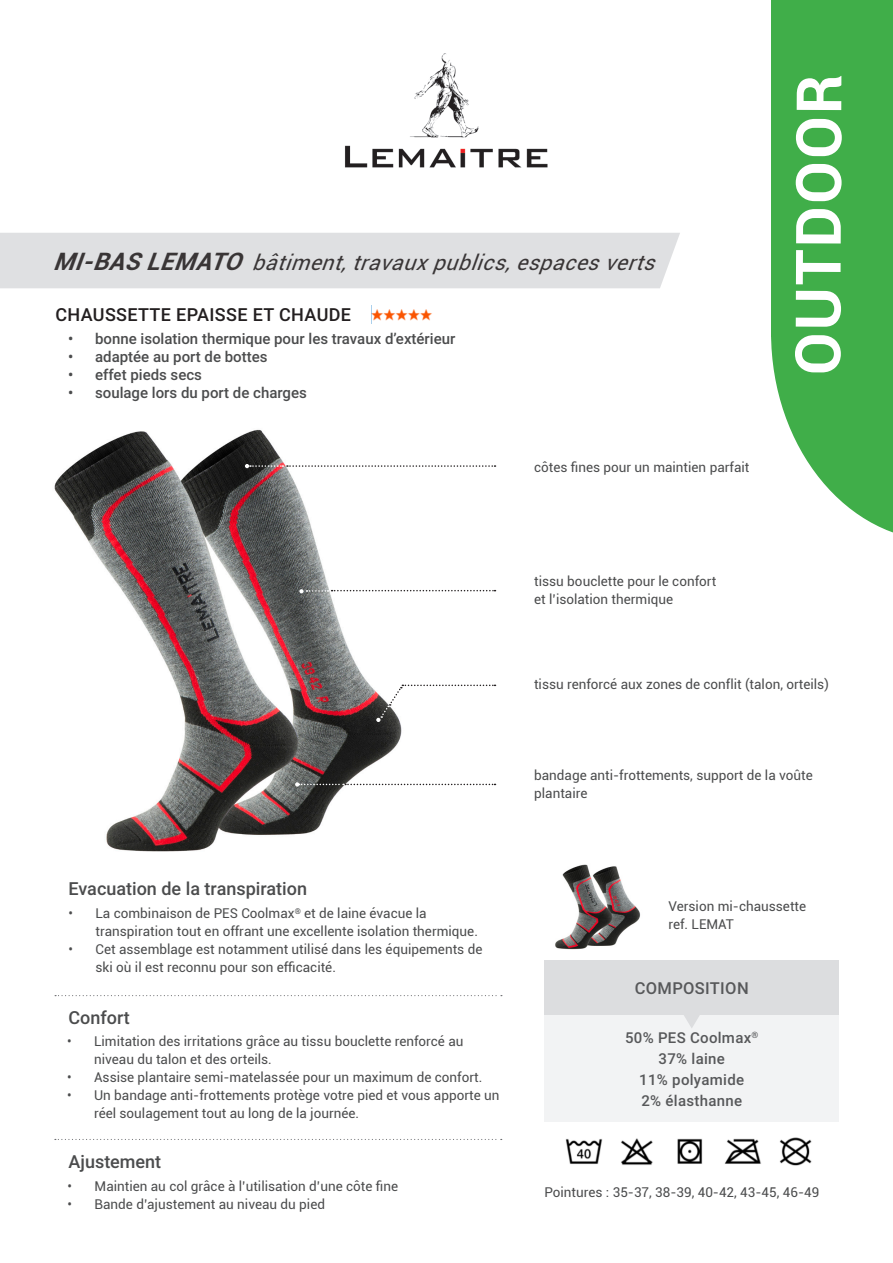
<style>
.page{position:relative;width:893px;height:1263px;background:#fff}
.page>*{position:absolute;margin:0;border:0;box-sizing:border-box;transform-origin:0 0}
.t1{font:italic 21px "Roboto";color:#231f20}
.t2{font:500 18px "Roboto";color:#4b4c4d}
.Texte_FR{font:500 18px "Roboto";letter-spacing:.02em;color:#231f20}
.Texte_FR-2{font:500 16.5px "Roboto";letter-spacing:.02em;color:#57585a}
.t3{font:500 15px "Roboto";color:#4b4c4d}
.Texte_FR-3{font:500 15px/21px "Roboto";letter-spacing:.02em;color:#57585a;text-align:center}
.t4{font:13.5px/18px "Roboto";color:#4b4c4d}
.s1{font-weight:700;font-size:24px}
</style>
<div class="page">
<img style="left:54px;top:429px;width:374px;height:423px">
<svg style="left:771px;top:337px;width:122px;height:196px"></svg>
<div style="left:771px;top:0;width:122px;height:337px;background:#40ae49"></div>
<img style="left:345px;top:53px;width:203px;height:115px">
<img style="left:372px;top:309px;width:60px;height:12px">
<div style="left:544px;top:960px;width:295px;height:56px;background:#dcdddf"></div>
<div style="left:544px;top:1016px;width:295px;height:106px;background:#f2f3f4"></div>
<svg style="left:676px;top:1015px;width:31px;height:13px"></svg>
<svg style="left:55px;top:995px;width:447px;height:1px"></svg>
<svg style="left:55px;top:1139px;width:447px;height:1px"></svg>
<img style="left:565px;top:1137px;width:247px;height:29px">
<svg style="left:795px;top:76px;width:47px;height:296px"></svg>
<div style="left:0;top:233px;width:680px;height:55px;background:#dfe0e2"></div>
<svg style="left:245px;top:464px;width:250px;height:4px"></svg>
<svg style="left:299px;top:589px;width:196px;height:4px"></svg>
<svg style="left:295px;top:782px;width:200px;height:4px"></svg>
<svg style="left:376px;top:685px;width:119px;height:37px"></svg>
<img style="left:555px;top:864px;width:85px;height:85px">
<h1 class="t1" style="left:53px;top:247px;width:613px"><span class="s1">MI-BASLEMATO</span>bâtiment,travauxpublics,espacesverts</h1>
<p class="Texte_FR" style="left:55px;top:302px;width:297px">CHAUSSETTE EPAISSE ET CHAUDE</p>
<p class="t3" style="left:68px;top:328px;width:389px">• bonne isolation thermique pour les travaux d’extérieur</p>
<p class="t3" style="left:68px;top:346px;width:201px">• adaptée au port de bottes</p>
<p class="t3" style="left:68px;top:364px;width:135px">• effet pieds secs</p>
<p class="t3" style="left:68px;top:382px;width:240px">• soulage lors du port de charges</p>
<p class="t4" style="left:534px;top:458px;width:217px">côtes fines pour un maintien parfait</p>
<p class="t2" style="left:69px;top:875px;width:240px">Evacuation de la transpiration</p>
<p class="t4" style="left:96px;top:904px;width:384px;text-indent:-27px">• La combinaison de PES Coolmax<sup>®</sup> et de laine évacue la transpiration tout en offrant une excellente isolation thermique.</p>
<p class="t4" style="left:96px;top:940px;width:388px;text-indent:-27px">• Cet assemblage est notamment utilisé dans les équipements de ski où il est reconnu pour son efficacité.</p>
<p class="t2" style="left:69px;top:1005px;width:63px">Confort</p>
<p class="t4" style="left:94px;top:1031px;width:371px;text-indent:-27px">• Limitation des irritations grâce au tissu bouclette renforcé au niveau du talon et des orteils.</p>
<p class="t4" style="left:67px;top:1067px;width:417px">• Assise plantaire semi-matelassée pour un maximum de confort.</p>
<p class="t4" style="left:94px;top:1085px;width:407px;text-indent:-27px">• Un bandage anti-frottements protège votre pied et vous apporte un réel soulagement tout au long de la journée.</p>
<p class="t2" style="left:69px;top:1148px;width:94px">Ajustement</p>
<p class="t4" style="left:68px;top:1176px;width:332px">• Maintien au col grâce à l’utilisation d’une côte fine</p>
<p class="t4" style="left:68px;top:1194px;width:259px">• Bande d’ajustement au niveau du pied</p>
<p class="t4" style="left:534px;top:572px;width:184px">tissu bouclette pour le confort et l’isolation thermique</p>
<p class="t4" style="left:534px;top:675px;width:296px">tissu renforcé aux zones de conflit (talon, orteils)</p>
<p class="t4" style="left:534px;top:765px;width:280px">bandage anti-frottements, support de la voûte plantaire</p>
<p class="t4" style="left:668px;top:896px;width:139px">Version mi-chaussette ref. LEMAT</p>
<p class="Texte_FR-2" style="left:635px;top:977px;width:115px">COMPOSITION</p>
<p class="Texte_FR-3" style="left:625px;top:1027px;width:135px">50% PES Coolmax<sup>®</sup></p>
<p class="Texte_FR-3" style="left:639px;top:1048px;width:106px">37% laine<br>11% polyamide</p>
<p class="Texte_FR-3" style="left:641px;top:1090px;width:102px">2% élasthanne</p>
<p class="t4" style="left:544px;top:1183px;width:276px">Pointures : 35-37, 38-39, 40-42, 43-45, 46-49</p>
</div>
